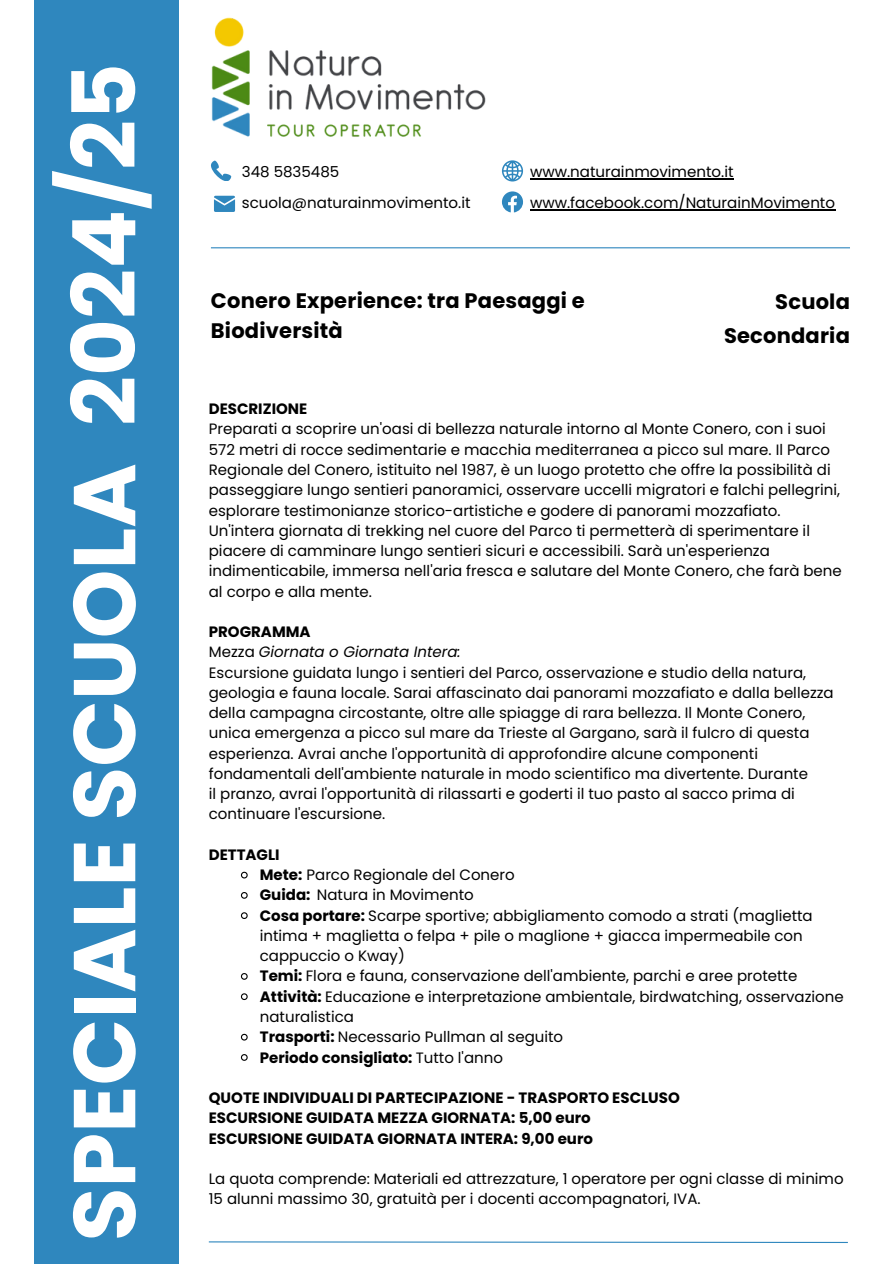
<style>
.page{position:relative;width:894px;height:1264px;background:#fff}
.page>*{position:absolute;margin:0;border:0;box-sizing:border-box;transform-origin:0 0}
.t1{font:700 87.6px "Poppins";color:#fff}
.t2{font:700 21px/34.8px "Poppins";letter-spacing:.01em;color:#000;text-align:right}
.t3{font:15px/20.2px "Poppins";color:#000}
.t4{font:700 15px/20.2px "Poppins";color:#000}
.t5{font:italic 15px "Poppins";color:#000}
.s1{font-style:normal}
.s2{font-weight:700}
.s3{font-weight:400}
</style>
<div class="page">
<div style="left:34px;top:0;width:144px;height:1263px;background:#2f87be"></div>
<svg style="left:214px;top:196px;width:21px;height:15px"></svg>
<svg style="left:211px;top:161px;width:20px;height:20px"></svg>
<svg style="left:502px;top:160px;width:21px;height:21px"></svg>
<hr style="left:211px;top:247px;width:638px;height:1px;background:#2f87be">
<svg style="left:208px;top:1241px;width:640px;height:2px"></svg>
<svg style="left:240px;top:871px;width:8px;height:8px"></svg>
<svg style="left:240px;top:892px;width:8px;height:7px"></svg>
<svg style="left:240px;top:912px;width:8px;height:7px"></svg>
<svg style="left:240px;top:973px;width:8px;height:7px"></svg>
<svg style="left:240px;top:993px;width:8px;height:7px"></svg>
<svg style="left:240px;top:1033px;width:8px;height:8px"></svg>
<svg style="left:240px;top:1054px;width:8px;height:7px"></svg>
<img style="left:211px;top:17px;width:275px;height:120px">
<svg style="left:502px;top:191px;width:21px;height:21px"></svg>
<hr style="left:530px;top:178px;width:203px;height:1px;background:#000">
<hr style="left:530px;top:209px;width:304px;height:2px;background:#000">
<p class="t1" style="left:43px;top:1241px;width:1179px;rotate:-90deg">SPECIALE SCUOLA 2024/25</p>
<p class="t3" style="left:242px;top:162px;width:99px">348 5835485</p>
<h3 class="t3" style="left:530px;top:162px;width:205px">www.naturainmovimento.it</h3>
<p class="t3" style="left:530px;top:193px;width:306px">www.facebook.com/NaturainMovimento</p>
<p class="t3" style="left:242px;top:193px;width:230px">scuola@naturainmovimento.it</p>
<p class="t2" style="left:211px;top:286px;width:375px;line-height:29.2px;text-align:left">Conero Experience: tra Paesaggi e<br>Biodiversità</p>
<p class="t2" style="left:723px;top:284px;width:127px">Scuola<br>Secondaria</p>
<h1 class="t4" style="left:209px;top:399px;width:100px">DESCRIZIONE</h1>
<p class="t3" style="left:209px;top:419px;width:618px">Preparati a scoprire un'oasi di bellezza naturale intorno al Monte Conero, con i suoi</p>
<p class="t3" style="left:209px;top:439px;width:622px">572 metri di rocce sedimentarie e macchia mediterranea a picco sul mare. Il Parco</p>
<p class="t3" style="left:209px;top:459px;width:623px">Regionale del Conero, istituito nel 1987, è un luogo protetto che offre la possibilità di</p>
<p class="t3" style="left:209px;top:480px;width:632px">passeggiare lungo sentieri panoramici, osservare uccelli migratori e falchi pellegrini,</p>
<p class="t3" style="left:209px;top:500px;width:573px">esplorare testimonianze storico-artistiche e godere di panorami mozzafiato.</p>
<p class="t3" style="left:209px;top:520px;width:602px">Un'intera giornata di trekking nel cuore del Parco ti permetterà di sperimentare il</p>
<p class="t3" style="left:209px;top:540px;width:562px">piacere di camminare lungo sentieri sicuri e accessibili. Sarà un'esperienza</p>
<p class="t3" style="left:209px;top:561px;width:634px">indimenticabile, immersa nell'aria fresca e salutare del Monte Conero, che farà bene</p>
<p class="t3" style="left:209px;top:581px;width:165px">al corpo e alla mente.</p>
<h2 class="t4" style="left:209px;top:621px;width:103px">PROGRAMMA</h2>
<h2 class="t5" style="left:209px;top:641px;width:253px"><span class="s1">Mezza</span> Giornata o Giornata Intera:</h2>
<p class="t3" style="left:209px;top:662px;width:598px">Escursione guidata lungo i sentieri del Parco, osservazione e studio della natura,</p>
<p class="t3" style="left:209px;top:682px;width:626px">geologia e fauna locale. Sarai affascinato dai panorami mozzafiato e dalla bellezza</p>
<p class="t3" style="left:209px;top:702px;width:598px">della campagna circostante, oltre alle spiagge di rara bellezza. Il Monte Conero,</p>
<p class="t3" style="left:209px;top:723px;width:602px">unica emergenza a picco sul mare da Trieste al Gargano, sarà il fulcro di questa</p>
<p class="t3" style="left:209px;top:743px;width:550px">esperienza. Avrai anche l'opportunità di approfondire alcune componenti</p>
<p class="t3" style="left:209px;top:763px;width:600px">fondamentali dell'ambiente naturale in modo scientifico ma divertente. Durante</p>
<p class="t3" style="left:209px;top:783px;width:587px">il pranzo, avrai l'opportunità di rilassarti e goderti il tuo pasto al sacco prima di</p>
<p class="t3" style="left:209px;top:804px;width:178px">continuare l'escursione.</p>
<p class="t4" style="left:209px;top:844px;width:72px">DETTAGLI</p>
<p class="t3" style="left:260px;top:864px;width:256px"><span class="s2">Mete:</span> Parco Regionale del Conero</p>
<p class="t3" style="left:260px;top:885px;width:215px"><span class="s2">Guida:</span> Natura in Movimento</p>
<p class="t3" style="left:260px;top:905px;width:554px"><span class="s2">Cosa portare:</span> Scarpe sportive; abbigliamento comodo a strati (maglietta intima + maglietta o felpa + pile o maglione + giacca impermeabile con cappuccio o Kway)</p>
<p class="t3" style="left:260px;top:966px;width:539px"><span class="s2">Temi:</span> Flora e fauna, conservazione dell'ambiente, parchi e aree protette</p>
<p class="t3" style="left:260px;top:986px;width:585px"><span class="s2">Attività:</span> Educazione e interpretazione ambientale, birdwatching, osservazione naturalistica</p>
<p class="t3" style="left:260px;top:1026px;width:305px"><span class="s2">Trasporti:</span> Necessario Pullman al seguito</p>
<p class="t4" style="left:260px;top:1047px;width:244px">Periodo consigliato: <span class="s3">Tutto l'anno</span></p>
<p class="t4" style="left:209px;top:1087px;width:472px">QUOTE INDIVIDUALI DI PARTECIPAZIONE - TRASPORTO ESCLUSO<br>ESCURSIONE GUIDATA MEZZA GIORNATA: 5,00 euro<br>ESCURSIONE GUIDATA GIORNATA INTERA: 9,00 euro</p>
<p class="t3" style="left:209px;top:1168px;width:636px">La quota comprende: Materiali ed attrezzature, 1 operatore per ogni classe di minimo<br>15 alunni massimo 30, gratuità per i docenti accompagnatori, IVA.</p>
</div>
